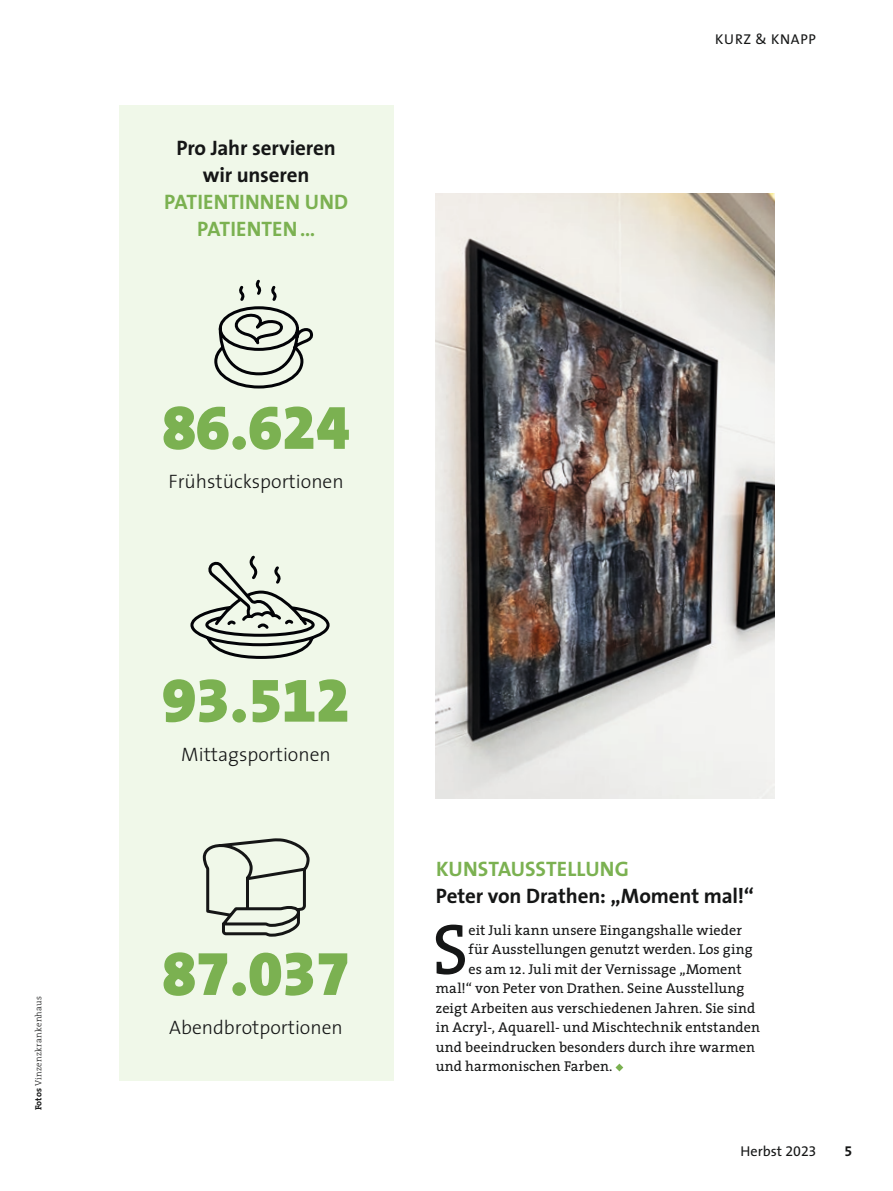
<style>
.page{position:relative;width:893px;height:1191px;background:#fff}
.page>*{position:absolute;margin:0;border:0;box-sizing:border-box;transform-origin:0 0}
.t1{font:72px "The Serif";color:#151616}
.t2{font:61.65px "The Sans Black Expert";color:#7bb151}
.t3{font:700 21px/27px "The Sans";letter-spacing:-.005em;color:#151616;text-align:center}
.t4{font:700 21px/27px "The Sans";letter-spacing:.005em;color:#7bb151;text-align:center}
.t5{font:300 19.5px "The Sans";color:#151616}
.t6{font:14.25px "The Serif";letter-spacing:.005em;color:#151616}
.t7{font:14.25px "The Sans";letter-spacing:.04em;color:#151616}
.t8{font:14.25px "The Sans Bold Expert";color:#151616}
.t9{font:300 9px "The Serif";letter-spacing:.03em;color:#151616}
.s1{font-weight:700}
.s2{font-family:"The Sans Regular Expert"}
</style>
<div class="page">
<img style="left:436px;top:194px;width:338px;height:604px">
<svg style="left:615px;top:1063px;width:8px;height:8px"></svg>
<div style="left:119px;top:105px;width:275px;height:975px;background:#f0f8e9"></div>
<svg style="left:190px;top:555px;width:140px;height:104px"></svg>
<svg style="left:202px;top:838px;width:108px;height:99px"></svg>
<svg style="left:214px;top:279px;width:99px;height:110px"></svg>
<p class="t9" style="left:31px;top:1110px;width:115px;rotate:-90deg"><span class="s1">Fotos</span> Vinzenzkrankenhaus</p>
<h3 class="t3" style="left:176px;top:133px;width:161px">Pro Jahr servieren wir unseren</h3>
<h3 class="t4" style="left:164px;top:187px;width:186px">PATIENTINNEN UND<br>PATIENTEN…</h3>
<h2 class="t2" style="left:162px;top:375px;width:189px">86.624</h2>
<h3 class="t5" style="left:168px;top:465px;width:177px">Frühstücksportionen</h3>
<h2 class="t2" style="left:162px;top:648px;width:189px">93.512</h2>
<h3 class="t5" style="left:181px;top:738px;width:151px">Mittagsportionen</h3>
<h2 class="t2" style="left:162px;top:921px;width:189px">87.037</h2>
<h3 class="t5" style="left:169px;top:1011px;width:175px">Abendbrotportionen</h3>
<p class="t7" style="left:715px;top:27px;width:102px">KURZ &amp; KNAPP</p>
<h3 class="t4" style="left:436px;top:855px;width:194px">KUNSTAUSSTELLUNG</h3>
<h3 class="t3" style="left:436px;top:882px;width:320px">Peter von Drathen: „Moment mal!“</h3>
<h1 class="t1" style="left:432px;top:889px;width:38px">S</h1>
<p class="t6" style="left:469px;top:918px;width:275px">eit Juli kann unsere Eingangshalle wieder</p>
<p class="t6" style="left:469px;top:937px;width:286px">für Ausstellungen genutzt werden. Los ging</p>
<p class="t6" style="left:469px;top:957px;width:275px">es am 12. Juli mit der Vernissage „Moment</p>
<p class="t6" style="left:436px;top:976px;width:310px">mal!“ von Peter von Drathen. Seine Ausstellung</p>
<p class="t6" style="left:436px;top:996px;width:321px">zeigt Arbeiten aus verschiedenen Jahren. Sie sind</p>
<p class="t6" style="left:436px;top:1015px;width:326px">in Acryl-, Aquarell- und Mischtechnik entstanden</p>
<p class="t6" style="left:436px;top:1035px;width:321px">und beeindrucken besonders durch ihre warmen</p>
<p class="t6" style="left:436px;top:1054px;width:178px">und harmonischen Farben.</p>
<p class="t7" style="left:741px;top:1139px;width:77px">Herbst <span class="s2">2023</span></p>
<p class="t8" style="left:844px;top:1139px;width:9px">5</p>
</div>
